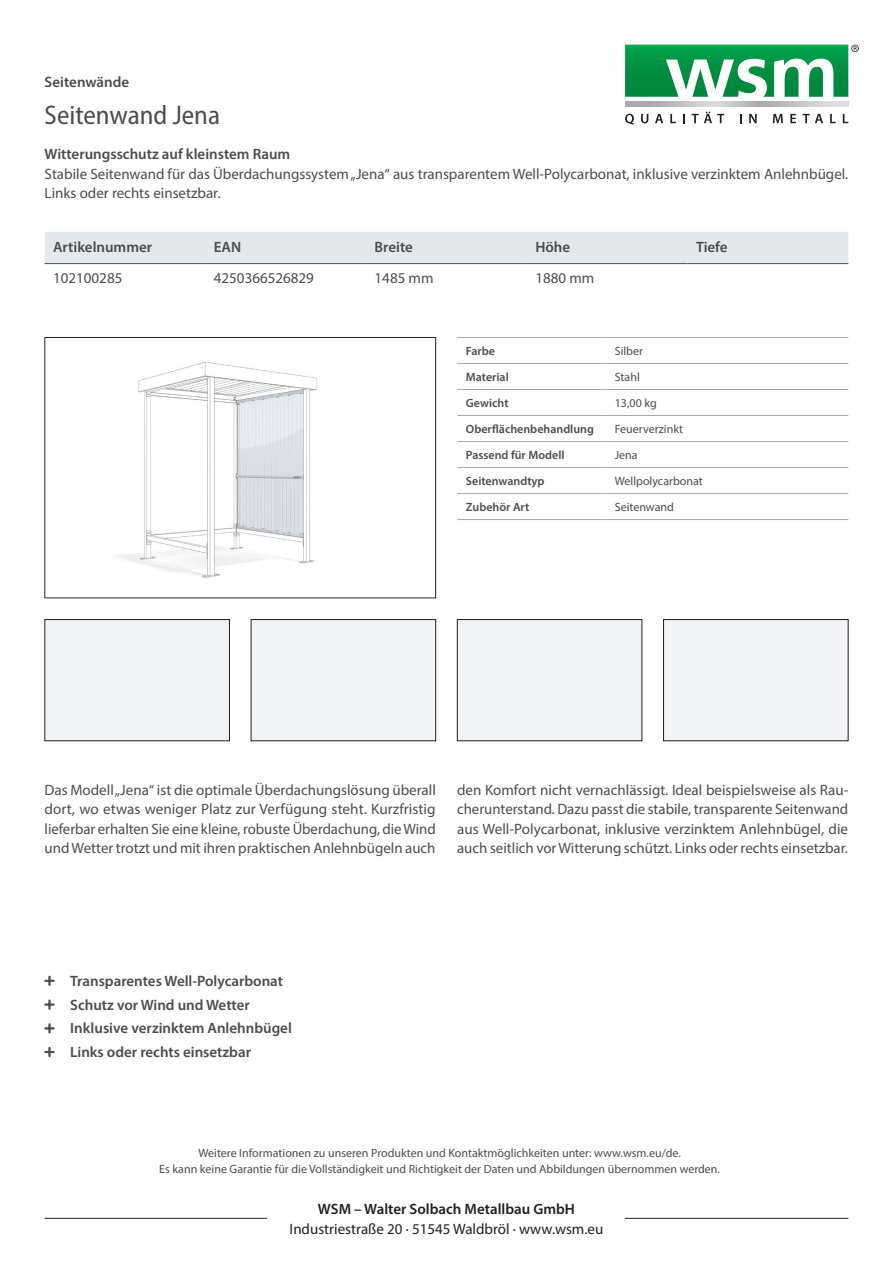
<style>
.page{position:relative;width:893px;height:1263px;background:#fff}
.page>*{position:absolute;margin:0;border:0;box-sizing:border-box;transform-origin:0 0}
.t1{font:semi-condensed 27px "Myriad Pro";color:#4b4c4d}
.t2{font:15px/19.5px "Myriad Pro";color:#4b4c4d;text-align:justify}
.t3{font:600 15px/23.7px "Myriad Pro";color:#4b4c4d}
.t4{font:15px "Myriad Pro";color:#231f20}
.t5{font:600 15px "Myriad Pro";color:#231f20}
.t6{font:12px/16.5px "Myriad Pro";color:#4b4c4d;text-align:center}
.t7{font:600 12px "Myriad Pro";color:#4b4c4d}
</style>
<div class="page">
<img style="left:116px;top:362px;width:201px;height:216px">
<div style="left:45px;top:337px;width:391px;height:261px;border:1px solid #231f20"></div>
<div style="left:45px;top:619px;width:184px;height:122px;background:#f2f3f4"></div>
<div style="left:45px;top:619px;width:185px;height:122px;border:1px solid #231f20"></div>
<div style="left:251px;top:619px;width:185px;height:122px;background:#f2f3f4"></div>
<div style="left:251px;top:619px;width:185px;height:122px;border:1px solid #231f20"></div>
<div style="left:663px;top:619px;width:185px;height:122px;background:#f2f3f4"></div>
<div style="left:663px;top:619px;width:185px;height:122px;border:1px solid #231f20"></div>
<div style="left:457px;top:619px;width:185px;height:122px;background:#f2f3f4"></div>
<div style="left:457px;top:619px;width:185px;height:122px;border:1px solid #231f20"></div>
<div style="left:45px;top:232px;width:803px;height:31px;background:#e6e7e9"></div>
<hr style="left:45px;top:263px;width:160px;height:1px;background:#4b4c4d">
<hr style="left:205px;top:263px;width:161px;height:1px;background:#4b4c4d">
<hr style="left:366px;top:263px;width:161px;height:1px;background:#4b4c4d">
<hr style="left:527px;top:263px;width:161px;height:1px;background:#4b4c4d">
<hr style="left:688px;top:263px;width:160px;height:1px;background:#4b4c4d">
<hr style="left:457px;top:337px;width:149px;height:1px;background:#a8a9ad">
<hr style="left:606px;top:337px;width:242px;height:1px;background:#a8a9ad">
<hr style="left:457px;top:363px;width:149px;height:1px;background:#a8a9ad">
<hr style="left:606px;top:363px;width:242px;height:1px;background:#a8a9ad">
<hr style="left:457px;top:389px;width:149px;height:1px;background:#a8a9ad">
<hr style="left:606px;top:389px;width:242px;height:1px;background:#a8a9ad">
<hr style="left:457px;top:415px;width:149px;height:1px;background:#a8a9ad">
<hr style="left:606px;top:415px;width:242px;height:1px;background:#a8a9ad">
<hr style="left:457px;top:441px;width:149px;height:1px;background:#a8a9ad">
<hr style="left:606px;top:441px;width:242px;height:1px;background:#a8a9ad">
<hr style="left:457px;top:467px;width:149px;height:1px;background:#a8a9ad">
<hr style="left:606px;top:467px;width:242px;height:1px;background:#a8a9ad">
<hr style="left:457px;top:493px;width:149px;height:1px;background:#a8a9ad">
<hr style="left:606px;top:493px;width:242px;height:1px;background:#a8a9ad">
<hr style="left:457px;top:519px;width:149px;height:1px;background:#a8a9ad">
<hr style="left:606px;top:519px;width:242px;height:1px;background:#a8a9ad">
<hr style="left:45px;top:1218px;width:803px;height:1px;background:#231f20">
<svg style="left:625px;top:114px;width:9px;height:11px"></svg>
<svg style="left:641px;top:114px;width:7px;height:9px"></svg>
<svg style="left:655px;top:114px;width:8px;height:9px"></svg>
<svg style="left:670px;top:114px;width:6px;height:9px"></svg>
<svg style="left:683px;top:114px;width:2px;height:9px"></svg>
<svg style="left:692px;top:112px;width:32px;height:11px"></svg>
<svg style="left:749px;top:114px;width:8px;height:9px"></svg>
<svg style="left:773px;top:114px;width:10px;height:9px"></svg>
<svg style="left:790px;top:114px;width:6px;height:9px"></svg>
<svg style="left:803px;top:114px;width:20px;height:9px"></svg>
<svg style="left:830px;top:114px;width:6px;height:9px"></svg>
<svg style="left:843px;top:114px;width:5px;height:9px"></svg>
<hr style="left:625px;top:106px;width:223px;height:1px;background:#636366">
<svg style="left:625px;top:102px;width:223px;height:4px"></svg>
<svg style="left:625px;top:45px;width:234px;height:52px"></svg>
<div style="left:268px;top:1203px;width:357px;height:30px;background:#fff"></div>
<p class="t3" style="left:45px;top:70px;width:86px">Seitenwände</p>
<h1 class="t1" style="left:45px;top:99px;width:177px">Seitenwand Jena</h1>
<p class="t3" style="left:45px;top:142px;width:247px">Witterungsschutz auf kleinstem Raum</p>
<p class="t2" style="left:45px;top:164px;width:805px">Stabile Seitenwand für das Überdachungssystem „Jena“ aus transparentem Well-Polycarbonat, inklusive verzinktem Anlehnbügel.<br>Links oder rechts einsetzbar.</p>
<p class="t3" style="left:53px;top:234px;width:101px">Artikelnummer</p>
<p class="t3" style="left:214px;top:234px;width:29px">EAN</p>
<p class="t3" style="left:375px;top:234px;width:40px">Breite</p>
<p class="t3" style="left:535px;top:234px;width:36px">Höhe</p>
<p class="t3" style="left:696px;top:234px;width:33px">Tiefe</p>
<p class="t2" style="left:53px;top:268px;width:71px">102100285</p>
<p class="t2" style="left:214px;top:268px;width:102px">4250366526829</p>
<p class="t2" style="left:375px;top:268px;width:60px">1485 mm</p>
<p class="t2" style="left:535px;top:268px;width:60px">1880 mm</p>
<p class="t7" style="left:466px;top:343px;width:31px">Farbe</p>
<p class="t6" style="left:615px;top:342px;width:30px">Silber</p>
<p class="t7" style="left:466px;top:369px;width:44px">Material</p>
<p class="t6" style="left:615px;top:368px;width:27px">Stahl</p>
<p class="t7" style="left:466px;top:395px;width:44px">Gewicht</p>
<p class="t6" style="left:615px;top:394px;width:43px">13,00 kg</p>
<p class="t7" style="left:466px;top:421px;width:130px">Oberflächenbehandlung</p>
<p class="t6" style="left:615px;top:420px;width:70px">Feuerverzinkt</p>
<p class="t7" style="left:466px;top:447px;width:100px">Passend für Modell</p>
<p class="t6" style="left:615px;top:446px;width:24px">Jena</p>
<p class="t7" style="left:466px;top:473px;width:80px">Seitenwandtyp</p>
<p class="t6" style="left:615px;top:472px;width:90px">Wellpolycarbonat</p>
<p class="t7" style="left:466px;top:499px;width:65px">Zubehör Art</p>
<p class="t6" style="left:615px;top:498px;width:61px">Seitenwand</p>
<p class="t2" style="left:45px;top:780px;width:393px">Das Modell „Jena“ ist die optimale Überdachungslösung überall dort, wo etwas weniger Platz zur Verfügung steht. Kurzfristig lieferbar erhalten Sie eine kleine, robuste Überdachung, die Wind und Wetter trotzt und mit ihren praktischen Anlehnbügeln auch</p>
<p class="t2" style="left:457px;top:780px;width:393px">den Komfort nicht vernachlässigt. Ideal beispielsweise als Rau&shy;cherunterstand. Dazu passt die stabile, transparente Seitenwand aus Well-Polycarbonat, inklusive verzinktem Anlehnbügel, die auch seitlich vor Witterung schützt. Links oder rechts einsetzbar.</p>
<p class="t3" style="left:70px;top:968px;width:223px">Transparentes Well-Polycarbonat<br>Schutz vor Wind und Wetter<br>Inklusive verzinktem Anlehnbügel<br>Links oder rechts einsetzbar</p>
<p class="t6" style="left:159px;top:1144px;width:562px">Weitere Informationen zu unseren Produkten und Kontaktmöglichkeiten unter: www.wsm.eu/de.<br>Es kann keine Garantie für die Vollständigkeit und Richtigkeit der Daten und Abbildungen übernommen werden.</p>
<p class="t5" style="left:318px;top:1199px;width:259px">WSM – Walter Solbach Metallbau GmbH</p>
<p class="t4" style="left:290px;top:1219px;width:315px">Industriestraße 20 · 51545 Waldbröl · www.wsm.eu</p>
</div>
